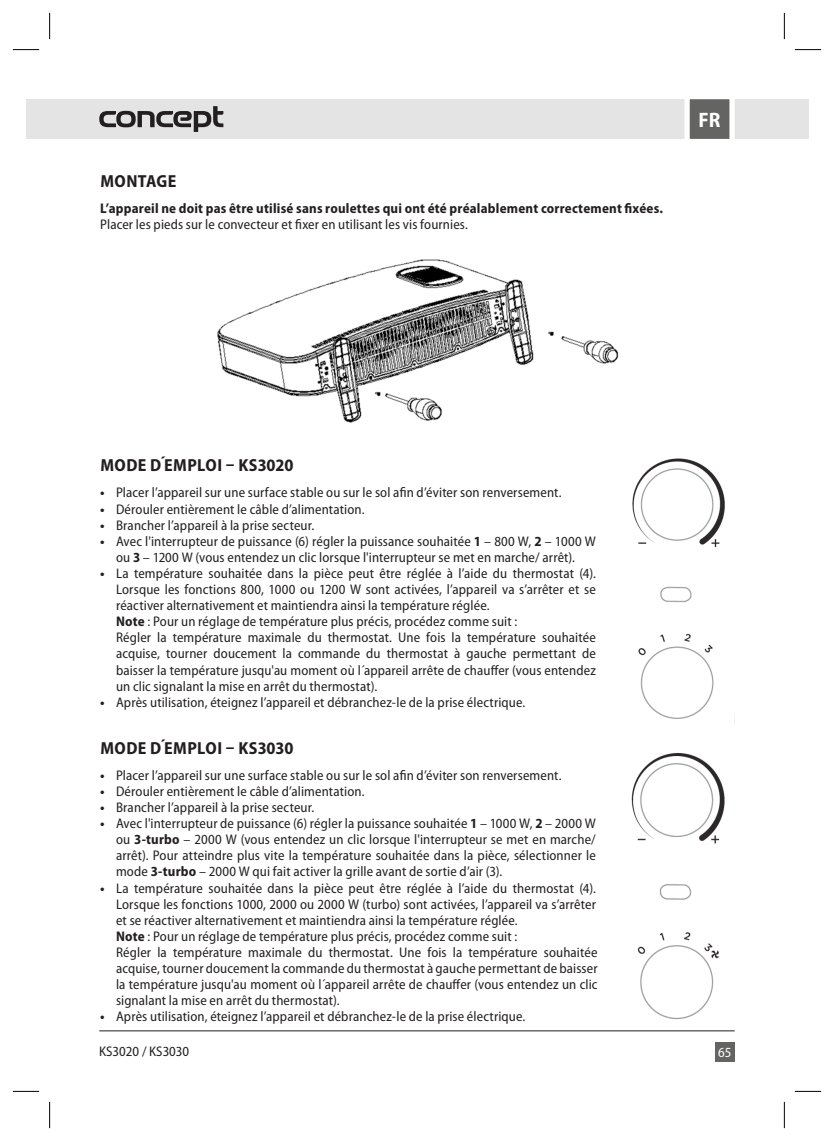
<style>
.page{position:relative;width:834px;height:1141px;background:#fff}
.page>*{position:absolute;margin:0;border:0;box-sizing:border-box;transform-origin:0 0}
.t1{font:700 semi-condensed 21px "Myriad Pro";color:#fff}
.Nadpis_moje_CZ{font:700 semi-condensed 17.5px "Myriad Pro";letter-spacing:.025em;color:#231f20}
.Text_odsazení_na_odr{font:semi-condensed 14px/16.1px "Myriad Pro";letter-spacing:.01em;color:#231f20;text-align:justify}
.Nadpis_moje_CZ-2{font:700 semi-condensed 14px "Myriad Pro";letter-spacing:.015em;color:#231f20}
.Nadpis_moje_CZ-3{font:semi-condensed 14px "Myriad Pro";letter-spacing:.01em;color:#231f20}
.t2{font:semi-condensed 14px "Myriad Pro";color:#fff}
.s1{font-weight:700}
</style>
<div class="page">
<div style="left:27px;top:99px;width:782px;height:40px;background:#e4e4e4"></div>
<div style="left:714px;top:1042px;width:20px;height:20px;background:#646463"></div>
<svg style="left:99px;top:106px;width:124px;height:26px"></svg>
<svg style="left:684px;top:99px;width:51px;height:40px;background:#868686"></svg>
<hr style="left:99px;top:1031px;width:635px;height:1px;background:#231f20">
<img style="left:217px;top:259px;width:402px;height:164px">
<img style="left:632px;top:458px;width:93px;height:261px">
<img style="left:631px;top:752px;width:94px;height:268px">
<svg style="left:13px;top:49px;width:26px;height:1px"></svg>
<svg style="left:794px;top:49px;width:27px;height:1px"></svg>
<svg style="left:13px;top:1091px;width:26px;height:1px"></svg>
<svg style="left:794px;top:1091px;width:27px;height:1px"></svg>
<svg style="left:49px;top:13px;width:1px;height:26px"></svg>
<svg style="left:49px;top:1102px;width:1px;height:26px"></svg>
<svg style="left:783px;top:13px;width:1px;height:26px"></svg>
<svg style="left:783px;top:1102px;width:1px;height:26px"></svg>
<p class="Nadpis_moje_CZ" style="left:100px;top:171px;width:78px">MONTAGE</p>
<p class="Nadpis_moje_CZ-2" style="left:100px;top:200px;width:564px">L’appareil ne doit pas être utilisé sans roulettes qui ont été préalablement correctement fixées.</p>
<p class="Nadpis_moje_CZ-3" style="left:100px;top:217px;width:369px">Placer les pieds sur le convecteur et fixer en utilisant les vis fournies.</p>
<h1 class="t1" style="left:698px;top:108px;width:23px">FR</h1>
<p class="Nadpis_moje_CZ" style="left:100px;top:456px;width:194px">MODE D´EMPLOI – KS3020</p>
<p class="Text_odsazení_na_odr" style="left:100px;top:485px;width:462px"><span class="s1">•</span> Placer l’appareil sur une surface stable ou sur le sol afin d’éviter son renversement.</p>
<p class="Text_odsazení_na_odr" style="left:100px;top:501px;width:266px"><span class="s1">•</span> Dérouler entièrement le câble d’alimentation.</p>
<p class="Text_odsazení_na_odr" style="left:100px;top:517px;width:216px"><span class="s1">•</span> Brancher l’appareil à la prise secteur.</p>
<p class="Text_odsazení_na_odr" style="left:100px;top:533px;width:497px;text-align:center"><span class="s1">•</span> Avec l'interrupteur de puissance (6) régler la puissance souhaitée <span class="s1">1</span> – 800 W, <span class="s1">2</span> – 1000 W ou <span class="s1">3</span> – 1200 W (vous entendez un clic lorsque l'interrupteur se met en marche/ arrêt).</p>
<p class="Text_odsazení_na_odr" style="left:116px;top:565px;width:481px;text-indent:-16px"><span class="s1">•</span> La température souhaitée dans la pièce peut être réglée à l’aide du thermostat (4).<br>Lorsque les fonctions 800, 1000 ou 1200 W sont activées, l’appareil va s’arrêter et se réactiver alternativement et maintiendra ainsi la température réglée.</p>
<p class="Text_odsazení_na_odr" style="left:116px;top:614px;width:402px"><span class="s1">Note</span> : Pour un réglage de température plus précis, procédez comme suit :</p>
<p class="Text_odsazení_na_odr" style="left:116px;top:630px;width:481px">Régler la température maximale du thermostat. Une fois la température souhaitée acquise, tourner doucement la commande du thermostat à gauche permettant de baisser la température jusqu'au moment où l´appareil arrête de chauffer (vous entendez un clic signalant la mise en arrêt du thermostat).</p>
<p class="Text_odsazení_na_odr" style="left:100px;top:694px;width:426px"><span class="s1">•</span> Après utilisation, éteignez l’appareil et débranchez-le de la prise électrique.</p>
<p class="Nadpis_moje_CZ" style="left:100px;top:738px;width:194px">MODE D´EMPLOI – KS3030</p>
<p class="Text_odsazení_na_odr" style="left:100px;top:767px;width:462px"><span class="s1">•</span> Placer l’appareil sur une surface stable ou sur le sol afin d’éviter son renversement.</p>
<p class="Text_odsazení_na_odr" style="left:100px;top:783px;width:266px"><span class="s1">•</span> Dérouler entièrement le câble d’alimentation.</p>
<p class="Text_odsazení_na_odr" style="left:100px;top:800px;width:216px"><span class="s1">•</span> Brancher l’appareil à la prise secteur.</p>
<p class="Text_odsazení_na_odr" style="left:116px;top:816px;width:481px;text-indent:-16px"><span class="s1">•</span> Avec l'interrupteur de puissance (6) régler la puissance souhaitée <span class="s1">1</span> – 1000 W, <span class="s1">2</span> – 2000 W ou <span class="s1">3-turbo</span> – 2000 W (vous entendez un clic lorsque l'interrupteur se met en marche/ arrêt). Pour atteindre plus vite la température souhaitée dans la pièce, sélectionner le mode <span class="s1">3-turbo</span> – 2000 W qui fait activer la grille avant de sortie d’air (3).</p>
<p class="Text_odsazení_na_odr" style="left:116px;top:880px;width:481px;text-indent:-16px"><span class="s1">•</span> La température souhaitée dans la pièce peut être réglée à l’aide du thermostat (4).<br>Lorsque les fonctions 1000, 2000 ou 2000 W (turbo) sont activées, l’appareil va s’arrêter et se réactiver alternativement et maintiendra ainsi la température réglée.</p>
<p class="Text_odsazení_na_odr" style="left:116px;top:928px;width:402px"><span class="s1">Note</span> : Pour un réglage de température plus précis, procédez comme suit :</p>
<p class="Text_odsazení_na_odr" style="left:116px;top:944px;width:483px">Régler la température maximale du thermostat. Une fois la température souhaitée acquise, tourner doucement la commande du thermostat à gauche permettant de baisser la température jusqu'au moment où l´appareil arrête de chauffer (vous entendez un clic signalant la mise en arrêt du thermostat).</p>
<p class="Text_odsazení_na_odr" style="left:100px;top:1009px;width:426px"><span class="s1">•</span> Après utilisation, éteignez l’appareil et débranchez-le de la prise électrique.</p>
<p class="Text_odsazení_na_odr" style="left:99px;top:1043px;width:91px">KS3020 / KS3030</p>
<p class="t2" style="left:718px;top:1045px;width:15px">65</p>
</div>
